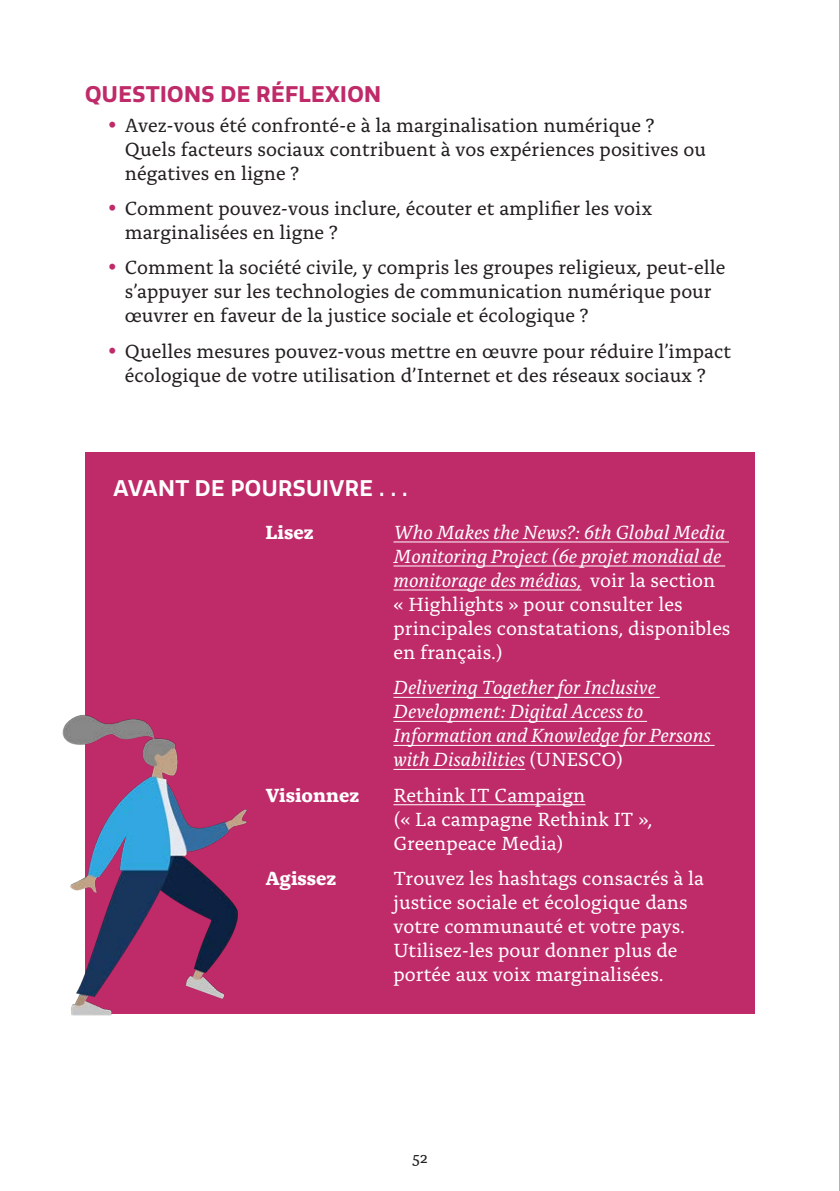
<style>
.page{position:relative;width:840px;height:1191px;background:#fff}
.page>*{position:absolute;margin:0;border:0;box-sizing:border-box;transform-origin:0 0}
.Sub_Header{font:700 22px "Quatro";letter-spacing:.02em;color:#bf2a69}
.Sub_Header-2{font:600 22px "Quatro";letter-spacing:.02em;color:#fff}
.t1{font:20px/24px "Alda OTCEV";color:#231f20}
.Body_Text_-_Alda{font:20px/24px "Alda OTCEV";color:#fff}
.Body_Text_-_Alda-2{font:italic 20px/24px "Alda OTCEV";color:#fff}
.Body_Text_-_Alda-3{font:700 20px "Alda OTCEV";color:#fff}
.t2{font:16px "Alda OTCEV";color:#231f20}
.s1{font-style:italic}
.s2{font-style:normal}
</style>
<div class="page">
<hr style="left:839px;top:0;width:1px;height:1191px;background:#231f20">
<div style="left:85px;top:452px;width:669px;height:561px;background:#bf2a69"></div>
<img style="left:62px;top:714px;width:216px;height:302px">
<hr style="left:393px;top:541px;width:335px;height:1px;background:#fff">
<hr style="left:393px;top:565px;width:331px;height:1px;background:#fff">
<hr style="left:393px;top:589px;width:188px;height:1px;background:#fff">
<hr style="left:393px;top:697px;width:266px;height:1px;background:#fff">
<hr style="left:393px;top:721px;width:253px;height:1px;background:#fff">
<hr style="left:393px;top:745px;width:321px;height:1px;background:#fff">
<hr style="left:393px;top:769px;width:132px;height:1px;background:#fff">
<hr style="left:393px;top:804px;width:192px;height:1px;background:#fff">
<p class="Sub_Header" style="left:85px;top:81px;width:297px">QUESTIONS DE RÉFLEXION</p>
<p class="t1" style="left:125px;top:111px;width:582px">Avez-vous été confronté-e à la marginalisation numérique ?<br>Quels facteurs sociaux contribuent à vos expériences positives ou négatives en ligne ?</p>
<p class="t1" style="left:125px;top:195px;width:528px">Comment pouvez-vous inclure, écouter et amplifier les voix marginalisées en ligne ?</p>
<p class="t1" style="left:125px;top:254px;width:601px">Comment la société civile, y compris les groupes religieux, peut-elle s’appuyer sur les technologies de communication numérique pour œuvrer en faveur de la justice sociale et écologique ?</p>
<p class="t1" style="left:125px;top:337px;width:607px">Quelles mesures pouvez-vous mettre en œuvre pour réduire l’impact écologique de votre utilisation d’Internet et des réseaux sociaux ?</p>
<p class="Sub_Header-2" style="left:113px;top:475px;width:295px">AVANT DE POURSUIVRE . . .</p>
<p class="Body_Text_-_Alda-3" style="left:265px;top:516px;width:50px">Lisez</p>
<p class="Body_Text_-_Alda" style="left:393px;top:519px;width:338px"><span class="s1">Who Makes the News?: 6th Global Media Monitoring Project (6e projet mondial de monitorage des médias,</span> voir la section « Highlights » pour consulter les principales constatations, disponibles en français.)</p>
<p class="Body_Text_-_Alda-2" style="left:393px;top:674px;width:319px">Delivering Together for Inclusive Development: Digital Access to Information and Knowledge for Persons with Disabilities <span class="s2">(UNESCO)</span></p>
<p class="Body_Text_-_Alda-3" style="left:265px;top:779px;width:95px">Visionnez</p>
<p class="Body_Text_-_Alda" style="left:393px;top:781px;width:260px">Rethink IT Campaign<br>(« La campagne Rethink IT »,<br>Greenpeace Media)</p>
<p class="Body_Text_-_Alda-3" style="left:265px;top:862px;width:73px">Agissez</p>
<p class="Body_Text_-_Alda" style="left:393px;top:865px;width:312px">Trouvez les hashtags consacrés à la justice sociale et écologique dans votre communauté et votre pays.<br>Utilisez-les pour donner plus de portée aux voix marginalisées.</p>
<p class="t2" style="left:412px;top:1145px;width:17px">52</p>
</div>
